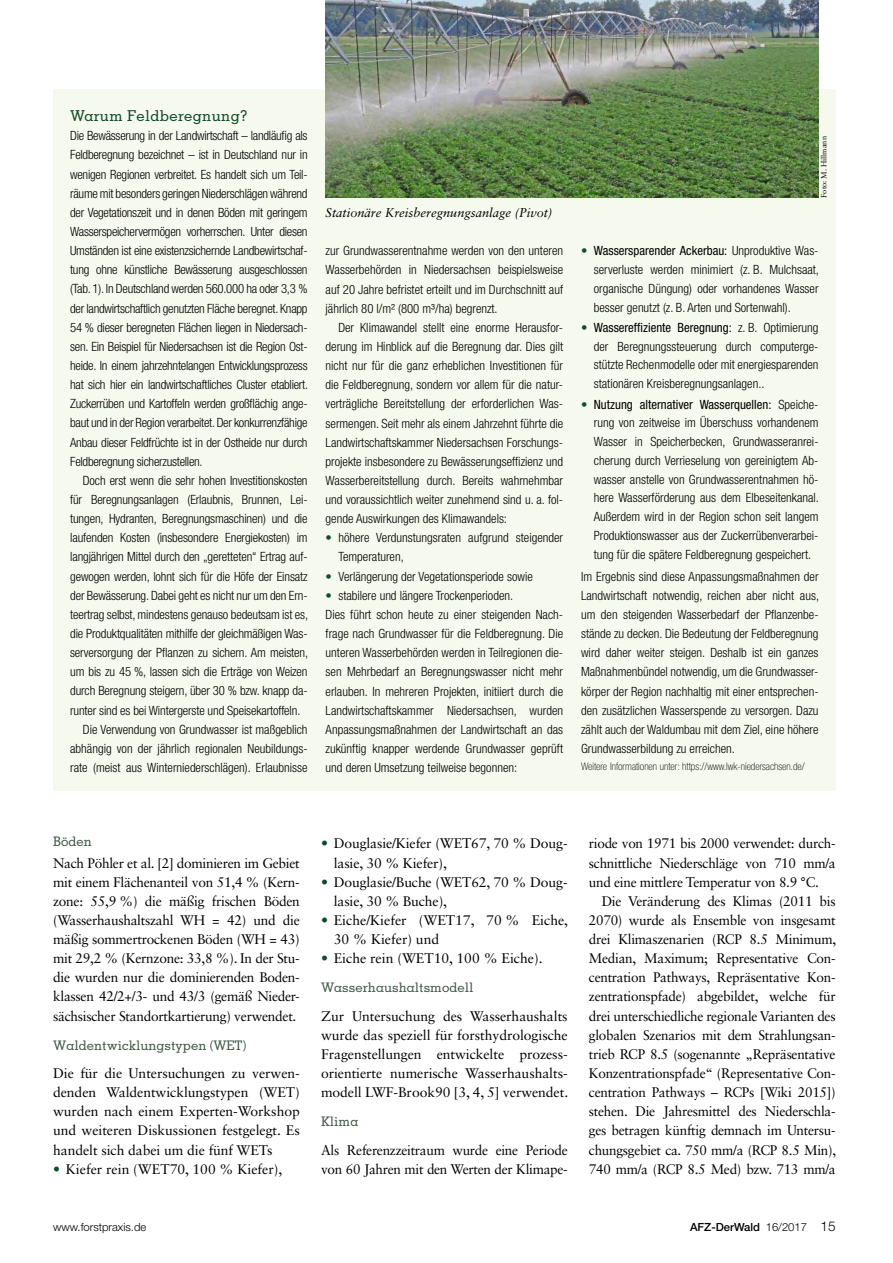
<style>
.page{position:relative;width:893px;height:1263px;background:#fff}
.page>*{position:absolute;margin:0;border:0;box-sizing:border-box;transform-origin:0 0}
.t1{font:500 15px "Memphis LT Std";letter-spacing:.02em;color:#0d4d27}
.t2{font:13.95px/19.2px "Sabon LT Std";letter-spacing:-.005em;color:#000}
.t3{font:500 13.2px "Memphis LT Std";color:#425b48}
.t4{font:300 condensed 12.75px/19.2px "Helvetica Neue LT Std";color:#000;text-align:justify}
.t5{font:italic 12.75px "Sabon LT Std";color:#000}
.t6{font:500 11.25px "Helvetica Neue LT Std";color:#000}
.t7{font:300 11.25px "Helvetica Neue LT Std";color:#000}
.t8{font:100 condensed 10.5px "Helvetica Neue LT Std";color:#000}
.t9{font:7.5px "Sabon LT Std";color:#000}
.s1{color:#0d4d27}
.s2{font-weight:400}
.s3{font-family:"Helvetica Neue LT Std";font-weight:300;font-stretch:condensed;color:#0d4d27}
.s4{font-weight:300}
.s5{font-weight:300;font-size:13.5px}
</style>
<div class="page">
<div style="left:53px;top:89px;width:783px;height:702px;background:#f6f9ed"></div>
<img style="left:326px;top:0;width:493px;height:198px">
<p class="t1" style="left:70px;top:107px;width:179px">Warum Feldberegnung?</p>
<p class="t4" style="left:70px;top:126px;width:239px">Die Bewässerung in der Landwirtschaft – landläufig als Feldberegnung bezeichnet – ist in Deutschland nur in wenigen Regionen verbreitet. Es handelt sich um Teil&shy;räume mit besonders geringen Niederschlägen während der Vegetationszeit und in denen Böden mit geringem Wasserspeichervermögen vorherrschen. Unter diesen Umständen ist eine existenzsichernde Landbewirtschaf&shy;tung ohne künstliche Bewässerung ausgeschlossen (Tab. 1). In Deutschland werden 560.000 ha oder 3,3 % der landwirtschaftlich genutzten Fläche beregnet. Knapp 54 % dieser beregneten Flächen liegen in Niedersach&shy;sen. Ein Beispiel für Niedersachsen ist die Region Ost&shy;heide. In einem jahrzehntelangen Entwicklungsprozess hat sich hier ein landwirtschaftliches Cluster etabliert.<br>Zuckerrüben und Kartoffeln werden großflächig ange&shy;baut und in der Region verarbeitet. Der konkurrenzfähige Anbau dieser Feldfrüchte ist in der Ostheide nur durch Feldberegnung sicherzustellen.</p>
<p class="t4" style="left:83px;top:471px;width:226px">Doch erst wenn die sehr hohen Investitionskosten</p>
<p class="t4" style="left:70px;top:490px;width:239px">für Beregnungsanlagen (Erlaubnis, Brunnen, Lei-</p>
<p class="t4" style="left:70px;top:509px;width:239px">tungen, Hydranten, Beregnungsmaschinen) und die</p>
<p class="t4" style="left:70px;top:528px;width:239px">laufenden Kosten (insbesondere Energiekosten) im</p>
<p class="t4" style="left:70px;top:547px;width:239px">langjährigen Mittel durch den „geretteten“ Ertrag auf-</p>
<p class="t4" style="left:70px;top:566px;width:239px">gewogen werden, lohnt sich für die Höfe der Einsatz</p>
<p class="t4" style="left:70px;top:585px;width:239px">der Bewässerung. Dabei geht es nicht nur um den Ern-</p>
<p class="t4" style="left:70px;top:605px;width:239px">teertrag selbst, mindestens genauso bedeutsam ist es,</p>
<p class="t4" style="left:70px;top:624px;width:239px">die Produktqualitäten mithilfe der gleichmäßigen Was-</p>
<p class="t4" style="left:70px;top:643px;width:239px">serversorgung der Pflanzen zu sichern. Am meisten,</p>
<p class="t4" style="left:70px;top:662px;width:239px">um bis zu 45 %, lassen sich die Erträge von Weizen</p>
<p class="t4" style="left:70px;top:681px;width:239px">durch Beregnung steigern, über 30 % bzw. knapp da-</p>
<p class="t4" style="left:70px;top:700px;width:232px">runter sind es bei Wintergerste und Speisekartoffeln.</p>
<p class="t4" style="left:83px;top:719px;width:226px">Die Verwendung von Grundwasser ist maßgeblich</p>
<p class="t4" style="left:70px;top:739px;width:239px">abhängig von der jährlich regionalen Neubildungs-</p>
<p class="t4" style="left:70px;top:758px;width:239px">rate (meist aus Winterniederschlägen). Erlaubnisse</p>
<p class="t5" style="left:326px;top:205px;width:228px">Stationäre Kreisberegnungsanlage (Pivot)</p>
<p class="t4" style="left:326px;top:241px;width:239px">zur Grundwasserentnahme werden von den unteren Wasserbehörden in Niedersachsen beispielsweise auf 20 Jahre befristet erteilt und im Durchschnitt auf jährlich 80 l/m² (800 m³/ha) begrenzt.</p>
<p class="t4" style="left:326px;top:318px;width:239px;text-indent:13px">Der Klimawandel stellt eine enorme Herausfor&shy;derung im Hinblick auf die Beregnung dar. Dies gilt nicht nur für die ganz erheblichen Investitionen für die Feldberegnung, sondern vor allem für die natur&shy;verträgliche Bereitstellung der erforderlichen Was&shy;sermengen. Seit mehr als einem Jahrzehnt führte die Landwirtschaftskammer Niedersachsen Forschungs&shy;projekte insbesondere zu Bewässerungseffizienz und Wasserbereitstellung durch. Bereits wahrnehmbar und voraussichtlich weiter zunehmend sind u. a. fol&shy;gende Auswirkungen des Klimawandels:</p>
<p class="t4" style="left:338px;top:528px;width:226px;line-height:18.8px;text-indent:-13px"><span class="s1">•</span> höhere Verdunstungsraten aufgrund steigender<br>Temperaturen,</p>
<p class="t4" style="left:326px;top:566px;width:209px"><span class="s1">•</span> Verlängerung der Vegetationsperiode sowie</p>
<p class="t4" style="left:326px;top:586px;width:239px;text-align:left"><span class="s1">•</span> stabilere und längere Trockenperioden.<br>Dies führt schon heute zu einer steigenden Nach&shy;frage nach Grundwasser für die Feldberegnung. Die unteren Wasserbehörden werden in Teilregionen die&shy;sen Mehrbedarf an Beregnungswasser nicht mehr erlauben. In mehreren Projekten, initiiert durch die Landwirtschaftskammer Niedersachsen, wurden Anpassungsmaßnahmen der Landwirtschaft an das zukünftig knapper werdende Grundwasser geprüft und deren Umsetzung teilweise begonnen:</p>
<p class="t9" style="left:819px;top:198px;width:63px;rotate:-90deg">Foto: M. Hillmann</p>
<p class="t4" style="left:594px;top:241px;width:227px;line-height:18.8px;text-indent:-13px"><span class="s1">•</span> <span class="s2">Wassersparender Ackerbau:</span> Unproduktive Was&shy;serverluste werden minimiert (z. B. Mulchsaat, organische Düngung) oder vorhandenes Wasser besser genutzt (z. B. Arten und Sortenwahl).</p>
<p class="t4" style="left:594px;top:318px;width:226px;line-height:18.8px;text-indent:-13px"><span class="s1">•</span> <span class="s2">Wassereffiziente Beregnung:</span> z. B. Optimierung der Beregnungssteuerung durch computerge&shy;stützte Rechenmodelle oder mit energiesparenden stationären Kreisberegnungsanlagen..</p>
<p class="t4" style="left:594px;top:394px;width:227px;line-height:18.8px;text-indent:-13px"><span class="s1">•</span> <span class="s2">Nutzung alternativer Wasserquellen:</span> Speiche&shy;rung von zeitweise im Überschuss vorhandenem Wasser in Speicherbecken, Grundwasseranrei&shy;cherung durch Verrieselung von gereinigtem Ab&shy;wasser anstelle von Grundwasserentnahmen hö&shy;here Wasserförderung aus dem Elbeseitenkanal.<br>Außerdem wird in der Region schon seit langem Produktionswasser aus der Zuckerrübenverarbei&shy;tung für die spätere Feldberegnung gespeichert.</p>
<p class="t4" style="left:581px;top:566px;width:239px">Im Ergebnis sind diese Anpassungsmaßnahmen der Landwirtschaft notwendig, reichen aber nicht aus, um den steigenden Wasserbedarf der Pflanzenbe&shy;stände zu decken. Die Bedeutung der Feldberegnung wird daher weiter steigen. Deshalb ist ein ganzes Maßnahmenbündel notwendig, um die Grundwasser&shy;körper der Region nachhaltig mit einer entsprechen&shy;den zusätzlichen Wasserspende zu versorgen. Dazu zählt auch der Waldumbau mit dem Ziel, eine höhere Grundwasserbildung zu erreichen.</p>
<p class="t8" style="left:581px;top:760px;width:225px">Weitere Informationen unter: https://www.lwk-niedersachsen.de/</p>
<p class="t3" style="left:53px;top:833px;width:40px">Böden</p>
<p class="t2" style="left:53px;top:853px;width:248px;text-align:justify">Nach Pöhler et al. [2] dominieren im Gebiet mit einem Flächenanteil von 51,4 % (Kern&shy;zone: 55,9 %) die mäßig frischen Böden (Wasserhaushaltszahl WH = 42) und die mäßig sommertrockenen Böden (WH = 43) mit 29,2 % (Kernzone: 33,8 %). In der Stu&shy;die wurden nur die dominierenden Boden&shy;klassen 42/2+/3- und 43/3 (gemäß Nieder&shy;sächsischer Standortkartierung) verwendet.</p>
<p class="t3" style="left:53px;top:1037px;width:195px">Waldentwicklungstypen (WET)</p>
<p class="t2" style="left:53px;top:1063px;width:248px;text-align:justify">Die für die Untersuchungen zu verwen&shy;denden Waldentwicklungstypen (WET) wurden nach einem Experten-Workshop und weiteren Diskussionen festgelegt. Es handelt sich dabei um die fünf WETs</p>
<p class="t2" style="left:53px;top:1159px;width:231px"><span class="s3">•</span> Kiefer rein (WET70, 100 % Kiefer),</p>
<p class="t2" style="left:334px;top:834px;width:234px;text-indent:-13px"><span class="s3">•</span> Douglasie/Kiefer (WET67, 70 % Doug&shy;lasie, 30 % Kiefer),</p>
<p class="t2" style="left:334px;top:872px;width:234px;text-indent:-13px"><span class="s3">•</span> Douglasie/Buche (WET62, 70 % Doug&shy;lasie, 30 % Buche),</p>
<p class="t2" style="left:334px;top:910px;width:236px;text-indent:-13px"><span class="s3">•</span> Eiche/Kiefer (WET17, 70 % Eiche,<br>30 % Kiefer) und</p>
<p class="t2" style="left:321px;top:949px;width:223px"><span class="s3">•</span> Eiche rein (WET10, 100 % Eiche).</p>
<p class="t3" style="left:321px;top:980px;width:154px">Wasserhaushaltsmodell</p>
<p class="t2" style="left:321px;top:1006px;width:249px">Zur Untersuchung des Wasserhaushalts wurde das speziell für forsthydrologische Fragenstellungen entwickelte prozess&shy;orientierte numerische Wasserhaushalts&shy;modell LWF-Brook90 [3, 4, 5] verwendet.</p>
<p class="t3" style="left:321px;top:1113px;width:39px">Klima</p>
<p class="t2" style="left:321px;top:1140px;width:248px">Als Referenzzeitraum wurde eine Periode von 60 Jahren mit den Werten der Klimape-</p>
<p class="t2" style="left:589px;top:834px;width:248px;text-align:justify">riode von 1971 bis 2000 verwendet: durch&shy;schnittliche Niederschläge von 710 mm/a und eine mittlere Temperatur von 8.9 °C.</p>
<p class="t2" style="left:589px;top:891px;width:249px;text-align:justify;text-indent:13px">Die Veränderung des Klimas (2011 bis 2070) wurde als Ensemble von insgesamt drei Klimaszenarien (RCP 8.5 Minimum, Median, Maximum; Representative Con&shy;centration Pathways, Repräsentative Kon&shy;zentrationspfade) abgebildet, welche für drei unterschiedliche regionale Varianten des globalen Szenarios mit dem Strahlungsan&shy;trieb RCP 8.5 (sogenannte „Repräsentative Konzentrationspfade“ (Representative Con&shy;centration Pathways – RCPs [Wiki 2015]) stehen. Die Jahresmittel des Niederschla&shy;ges betragen künftig demnach im Untersu&shy;chungsgebiet ca. 750 mm/a (RCP 8.5 Min), 740 mm/a (RCP 8.5 Med) bzw. 713 mm/a</p>
<p class="t7" style="left:53px;top:1220px;width:95px">www.forstpraxis.de</p>
<p class="t6" style="left:690px;top:1220px;width:147px">AFZ-DerWald <span class="s4">16/2017</span> <span class="s5">15</span></p>
</div>
